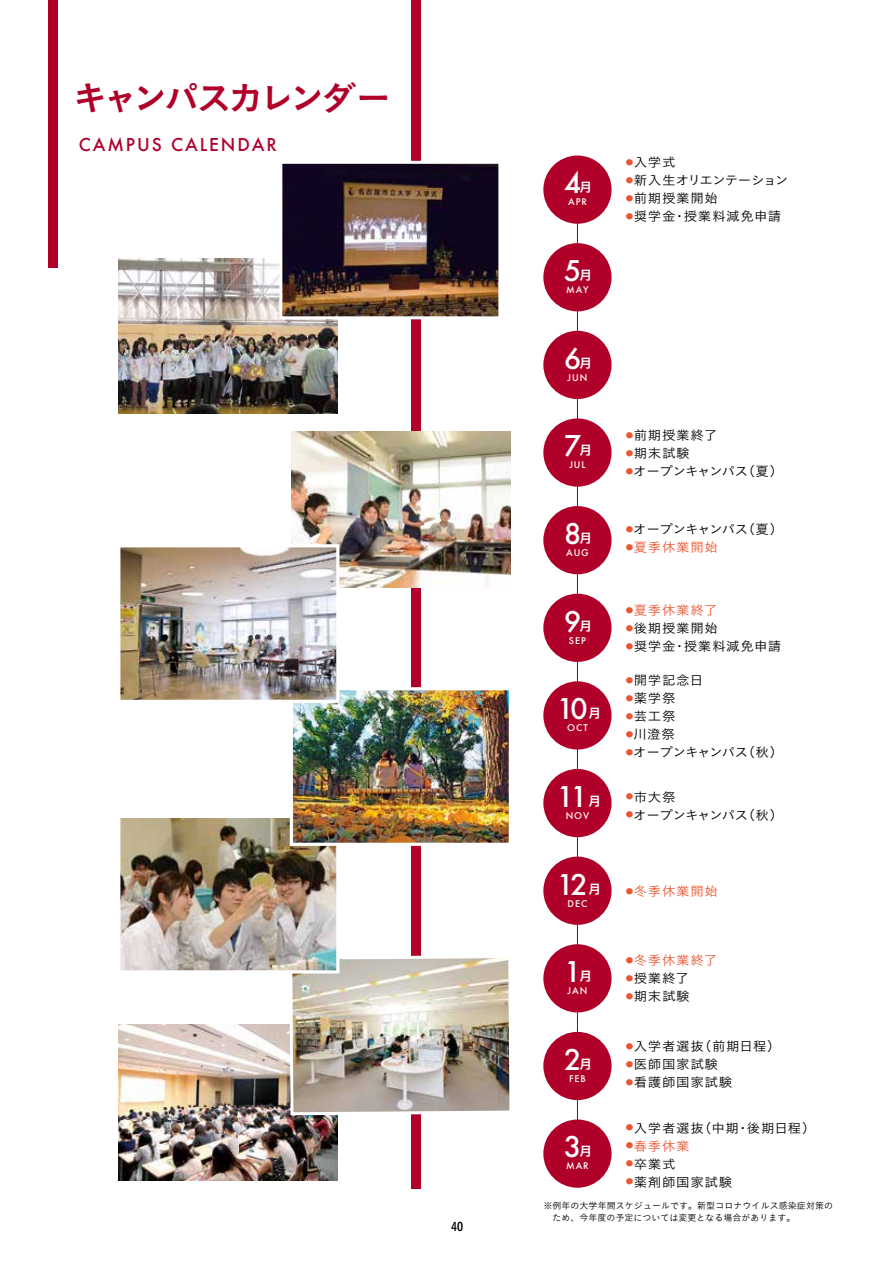
<style>
.page{position:relative;width:893px;height:1263px;background:#fff}
.page>*{position:absolute;margin:0;border:0;box-sizing:border-box;transform-origin:0 0}
.t1{font:34.8px "Koburina Go Std W6";letter-spacing:-.085em;color:#b0002a}
.t2{font:500 27.75px "Futura";color:#fff}
.t3{font:500 17.25px "Futura";letter-spacing:.11em;color:#b0002a}
.t4{font:13.2px "Koburina Go Std W6";color:#fff}
.t5{font:12.9px "Koburina Go Std W3";letter-spacing:.05em;color:#000;scale:1.04 1}
.t6{font:12.9px "Koburina Go Std W3";letter-spacing:-.045em;color:#000;scale:1.04 1}
.t7{font:12.9px "Koburina Go Std W3";letter-spacing:.05em;color:#ea5532;scale:1.04 1}
.t8{font:12.9px "Koburina Go Std W3";letter-spacing:-.065em;color:#000;scale:1.04 1}
.t9{font:12px "Koburina Go Std W6";color:#000}
.t10{font:9px/12px "Koburina Go Std N W3";letter-spacing:.005em;color:#000}
.t11{font:500 9px "Futura";letter-spacing:.1em;color:#fff}
.s1{font-family:"Koburina Go Std W6";font-weight:400;font-size:13.2px}
</style>
<div class="page">
<div style="left:411px;top:0;width:10px;height:1189px;background:#b0002a"></div>
<img style="left:119px;top:1025px;width:219px;height:155px">
<img style="left:288px;top:955px;width:222px;height:162px">
<img style="left:121px;top:819px;width:214px;height:150px">
<div style="left:117px;top:815px;width:222px;height:158px;border:3px solid #fff"></div>
<img style="left:294px;top:691px;width:214px;height:151px">
<div style="left:290px;top:687px;width:222px;height:159px;border:3px solid #fff"></div>
<div style="left:48px;top:0;width:10px;height:268px;background:#b0002a"></div>
<hr style="left:577px;top:190px;width:1px;height:963px;background:#910000">
<div style="left:543px;top:156px;width:69px;height:68px;background:#b0002a;border-radius:50%"></div>
<div style="left:543px;top:243px;width:69px;height:68px;background:#b0002a;border-radius:50%"></div>
<div style="left:543px;top:331px;width:69px;height:68px;background:#b0002a;border-radius:50%"></div>
<div style="left:543px;top:418px;width:69px;height:69px;background:#b0002a;border-radius:50%"></div>
<div style="left:543px;top:506px;width:69px;height:68px;background:#b0002a;border-radius:50%"></div>
<div style="left:543px;top:594px;width:69px;height:68px;background:#b0002a;border-radius:50%"></div>
<div style="left:543px;top:681px;width:69px;height:68px;background:#b0002a;border-radius:50%"></div>
<div style="left:543px;top:769px;width:69px;height:68px;background:#b0002a;border-radius:50%"></div>
<div style="left:543px;top:857px;width:69px;height:68px;background:#b0002a;border-radius:50%"></div>
<div style="left:543px;top:944px;width:69px;height:68px;background:#b0002a;border-radius:50%"></div>
<div style="left:543px;top:1032px;width:69px;height:68px;background:#b0002a;border-radius:50%"></div>
<div style="left:543px;top:1119px;width:69px;height:69px;background:#b0002a;border-radius:50%"></div>
<img style="left:119px;top:258px;width:219px;height:156px">
<img style="left:291px;top:432px;width:219px;height:155px">
<img style="left:121px;top:548px;width:214px;height:151px">
<div style="left:117px;top:544px;width:222px;height:159px;border:3px solid #fff"></div>
<img style="left:283px;top:165px;width:214px;height:150px">
<div style="left:279px;top:161px;width:222px;height:158px;border:3px solid #fff"></div>
<h1 class="t1" style="left:73px;top:71px;width:319px">キャンパスカレンダー</h1>
<h3 class="t3" style="left:79px;top:132px;width:199px">CAMPUS CALENDAR</h3>
<p class="t9" style="left:451px;top:1217px;width:13px">40</p>
<h2 class="t2" style="left:564px;top:164px;width:30px">4<span class="s1">月</span></h2>
<p class="t11" style="left:568px;top:196px;width:20px">APR</p>
<h2 class="t2" style="left:564px;top:252px;width:30px">5<span class="s1">月</span></h2>
<p class="t11" style="left:566px;top:283px;width:24px">MAY</p>
<h2 class="t2" style="left:564px;top:339px;width:30px">6<span class="s1">月</span></h2>
<p class="t11" style="left:568px;top:371px;width:21px">JUN</p>
<h2 class="t2" style="left:564px;top:427px;width:30px">7<span class="s1">月</span></h2>
<p class="t11" style="left:569px;top:459px;width:18px">JUL</p>
<h2 class="t2" style="left:564px;top:515px;width:30px">8<span class="s1">月</span></h2>
<p class="t11" style="left:566px;top:546px;width:24px">AUG</p>
<h2 class="t2" style="left:564px;top:602px;width:30px">9<span class="s1">月</span></h2>
<p class="t11" style="left:569px;top:634px;width:18px">SEP</p>
<h2 class="t2" style="left:557px;top:690px;width:32px">10</h2>
<p class="t4" style="left:588px;top:703px;width:15px">月</p>
<p class="t11" style="left:567px;top:722px;width:22px">OCT</p>
<h2 class="t2" style="left:557px;top:778px;width:32px">11</h2>
<p class="t4" style="left:588px;top:791px;width:15px">月</p>
<p class="t11" style="left:566px;top:809px;width:25px">NOV</p>
<h2 class="t2" style="left:557px;top:865px;width:32px">12</h2>
<p class="t4" style="left:588px;top:879px;width:15px">月</p>
<p class="t11" style="left:568px;top:897px;width:21px">DEC</p>
<h2 class="t2" style="left:564px;top:953px;width:30px">1<span class="s1">月</span></h2>
<p class="t11" style="left:568px;top:984px;width:21px">JAN</p>
<h2 class="t2" style="left:564px;top:1040px;width:30px">2<span class="s1">月</span></h2>
<p class="t11" style="left:569px;top:1072px;width:18px">FEB</p>
<h2 class="t2" style="left:564px;top:1128px;width:30px">3<span class="s1">月</span></h2>
<p class="t11" style="left:566px;top:1160px;width:24px">MAR</p>
<p class="t5" style="left:626px;top:152px;width:49px"><sup>●</sup>入学式</p>
<p class="t8" style="left:626px;top:170px;width:158px"><sup>●</sup>新入生オリエンテーション</p>
<p class="t5" style="left:626px;top:188px;width:90px"><sup>●</sup>前期授業開始</p>
<p class="t5" style="left:626px;top:206px;width:151px"><sup>●</sup>奨学金・授業料減免申請</p>
<p class="t5" style="left:626px;top:425px;width:89px"><sup>●</sup>前期授業終了</p>
<p class="t5" style="left:626px;top:443px;width:63px"><sup>●</sup>期末試験</p>
<p class="t6" style="left:626px;top:461px;width:153px"><sup>●</sup>オープンキャンパス（夏）</p>
<p class="t6" style="left:626px;top:520px;width:153px"><sup>●</sup>オープンキャンパス（夏）</p>
<p class="t7" style="left:626px;top:538px;width:90px"><sup>●</sup>夏季休業開始</p>
<p class="t7" style="left:626px;top:601px;width:89px"><sup>●</sup>夏季休業終了</p>
<p class="t5" style="left:626px;top:619px;width:90px"><sup>●</sup>後期授業開始</p>
<p class="t5" style="left:626px;top:637px;width:151px"><sup>●</sup>奨学金・授業料減免申請</p>
<p class="t5" style="left:626px;top:670px;width:76px"><sup>●</sup>開学記念日</p>
<p class="t5" style="left:626px;top:688px;width:49px"><sup>●</sup>薬学祭</p>
<p class="t5" style="left:626px;top:706px;width:49px"><sup>●</sup>芸工祭</p>
<p class="t5" style="left:626px;top:724px;width:48px"><sup>●</sup>川澄祭</p>
<p class="t6" style="left:626px;top:742px;width:153px"><sup>●</sup>オープンキャンパス（秋）</p>
<p class="t5" style="left:626px;top:787px;width:49px"><sup>●</sup>市大祭</p>
<p class="t6" style="left:626px;top:805px;width:153px"><sup>●</sup>オープンキャンパス（秋）</p>
<p class="t7" style="left:626px;top:882px;width:90px"><sup>●</sup>冬季休業開始</p>
<p class="t7" style="left:626px;top:950px;width:89px"><sup>●</sup>冬季休業終了</p>
<p class="t5" style="left:626px;top:968px;width:62px"><sup>●</sup>授業終了</p>
<p class="t5" style="left:626px;top:986px;width:63px"><sup>●</sup>期末試験</p>
<p class="t5" style="left:626px;top:1036px;width:150px"><sup>●</sup>入学者選抜（前期日程）</p>
<p class="t5" style="left:626px;top:1054px;width:90px"><sup>●</sup>医師国家試験</p>
<p class="t5" style="left:626px;top:1072px;width:104px"><sup>●</sup>看護師国家試験</p>
<p class="t5" style="left:626px;top:1118px;width:184px"><sup>●</sup>入学者選抜（中期・後期日程）</p>
<p class="t7" style="left:626px;top:1136px;width:63px"><sup>●</sup>春季休業</p>
<p class="t5" style="left:626px;top:1154px;width:49px"><sup>●</sup>卒業式</p>
<p class="t5" style="left:626px;top:1172px;width:104px"><sup>●</sup>薬剤師国家試験</p>
<p class="t10" style="left:552px;top:1199px;width:282px;text-indent:-9px">※例年の大学年間スケジュールです。新型コロナウイルス感染症対策のため、今年度の予定については変更となる場合があります。</p>
</div>
